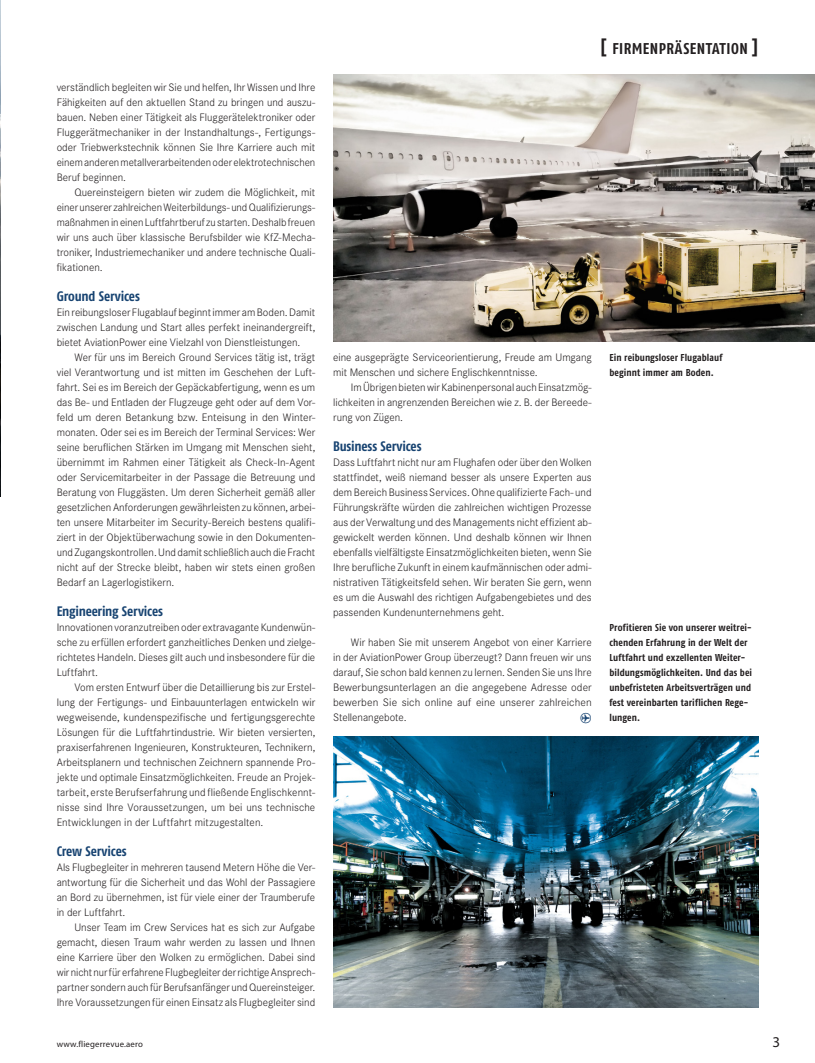
<style>
.page{position:relative;width:815px;height:1063px;background:#fff}
.page>*{position:absolute;margin:0;border:0;box-sizing:border-box;transform-origin:0 0}
.Headline{font:15.62px "Fago Co Bold Tf";letter-spacing:.025em;color:#231f20}
.t1{font:15px "Myriad Pro";color:#231f20}
.Grundtext_Initial{font:13.75px "Fago Co Bold Tf";letter-spacing:-.01em;color:#174371}
.Grundtext_Initial-2{font:300 11.25px/15px "Corporate S";color:#231f20;text-align:justify}
.Grundtext_Initial-3{font:11.25px "Transportation P01";color:#174371}
.BU{font:10px/15px "Fago Co Bold Tf";letter-spacing:.01em;color:#231f20}
.t2{font:8.75px "Myriad Pro";letter-spacing:.02em;color:#231f20}
.s1{font-size:18.75px}
</style>
<div class="page">
<img style="left:0;top:0;width:1px;height:496px">
<img style="left:333px;top:74px;width:482px;height:268px">
<img style="left:333px;top:736px;width:425px;height:271px">
<p class="Grundtext_Initial-2" style="left:57px;top:80px;width:260px">verständlich begleiten wir Sie und helfen, Ihr Wissen und Ihre Fähigkeiten auf den aktuellen Stand zu bringen und auszu&shy;bauen. Neben einer Tätigkeit als Fluggerätelektroniker oder Fluggerätmechaniker in der Instandhaltungs-, Fertigungs&shy;oder Triebwerkstechnik können Sie Ihre Karriere auch mit einem anderen metallverarbeitenden oder elektrotechnischen Beruf beginnen.</p>
<p class="Grundtext_Initial-2" style="left:57px;top:185px;width:260px;text-indent:18px">Quereinsteigern bieten wir zudem die Möglichkeit, mit einer unserer zahlreichen Weiterbildungs- und Qualifizierungs&shy;maßnahmen in einen Luftfahrtberuf zu starten. Deshalb freuen wir uns auch über klassische Berufsbilder wie KfZ-Mecha&shy;troniker, Industriemechaniker und andere technische Quali&shy;fikationen.</p>
<p class="Grundtext_Initial" style="left:57px;top:288px;width:85px">Ground Services</p>
<p class="Grundtext_Initial-2" style="left:57px;top:305px;width:260px">Ein reibungsloser Flugablauf beginnt immer am Boden. Damit zwischen Landung und Start alles perfekt ineinandergreift, bietet AviationPower eine Vielzahl von Dienstleistungen.</p>
<p class="Grundtext_Initial-2" style="left:57px;top:350px;width:260px;text-indent:18px">Wer für uns im Bereich Ground Services tätig ist, trägt viel Verantwortung und ist mitten im Geschehen der Luft&shy;fahrt. Sei es im Bereich der Gepäckabfertigung, wenn es um das Be- und Entladen der Flugzeuge geht oder auf dem Vor&shy;feld um deren Betankung bzw. Enteisung in den Winter&shy;monaten. Oder sei es im Bereich der Terminal Services: Wer seine beruflichen Stärken im Umgang mit Menschen sieht, übernimmt im Rahmen einer Tätigkeit als Check-In-Agent oder Servicemitarbeiter in der Passage die Betreuung und Beratung von Fluggästen. Um deren Sicherheit gemäß aller gesetzlichen Anforderungen gewährleisten zu können, arbei&shy;ten unsere Mitarbeiter im Security-Bereich bestens qualifi&shy;ziert in der Objektüberwachung sowie in den Dokumenten&shy;und Zugangskontrollen. Und damit schließlich auch die Fracht nicht auf der Strecke bleibt, haben wir stets einen großen Bedarf an Lagerlogistikern.</p>
<p class="Grundtext_Initial" style="left:57px;top:603px;width:108px">Engineering Services</p>
<p class="Grundtext_Initial-2" style="left:57px;top:620px;width:260px">Innovationen voranzutreiben oder extravagante Kundenwün&shy;sche zu erfüllen erfordert ganzheitliches Denken und zielge&shy;richtetes Handeln. Dieses gilt auch und insbesondere für die Luftfahrt.</p>
<p class="Grundtext_Initial-2" style="left:57px;top:680px;width:260px;text-indent:18px">Vom ersten Entwurf über die Detaillierung bis zur Erstel&shy;lung der Fertigungs- und Einbauunterlagen entwickeln wir wegweisende, kundenspezifische und fertigungsgerechte Lösungen für die Luftfahrtindustrie. Wir bieten versierten, praxiserfahrenen Ingenieuren, Konstrukteuren, Technikern, Arbeitsplanern und technischen Zeichnern spannende Pro&shy;jekte und optimale Einsatzmöglichkeiten. Freude an Projek&shy;tarbeit, erste Berufserfahrung und fließende Englischkennt&shy;nisse sind Ihre Voraussetzungen, um bei uns technische Entwicklungen in der Luftfahrt mitzugestalten.</p>
<p class="Grundtext_Initial" style="left:57px;top:843px;width:71px">Crew Services</p>
<p class="Grundtext_Initial-2" style="left:57px;top:860px;width:260px">Als Flugbegleiter in mehreren tausend Metern Höhe die Ver&shy;antwortung für die Sicherheit und das Wohl der Passagiere an Bord zu übernehmen, ist für viele einer der Traumberufe in der Luftfahrt.</p>
<p class="Grundtext_Initial-2" style="left:57px;top:920px;width:260px;text-indent:18px">Unser Team im Crew Services hat es sich zur Aufgabe gemacht, diesen Traum wahr werden zu lassen und Ihnen eine Karriere über den Wolken zu ermöglichen. Dabei sind wir nicht nur für erfahrene Flugbegleiter der richtige Ansprech&shy;partner sondern auch für Berufsanfänger und Quereinsteiger.<br>Ihre Voraussetzungen für einen Einsatz als Flugbegleiter sind</p>
<p class="Headline" style="left:600px;top:40px;width:159px"><span class="s1">[</span> FIRMENPRÄSENTATION <span class="s1">]</span></p>
<p class="Grundtext_Initial-2" style="left:333px;top:350px;width:260px">eine ausgeprägte Serviceorientierung, Freude am Umgang mit Menschen und sichere Englischkenntnisse.</p>
<p class="Grundtext_Initial-2" style="left:333px;top:380px;width:260px;text-indent:18px">Im Übrigen bieten wir Kabinenpersonal auch Einsatzmög&shy;lichkeiten in angrenzenden Bereichen wie z. B. der Bereede&shy;rung von Zügen.</p>
<p class="Grundtext_Initial" style="left:333px;top:438px;width:90px">Business Services</p>
<p class="Grundtext_Initial-2" style="left:333px;top:455px;width:260px">Dass Luftfahrt nicht nur am Flughafen oder über den Wolken stattfindet, weiß niemand besser als unsere Experten aus dem Bereich Business Services. Ohne qualifizierte Fach- und Führungskräfte würden die zahlreichen wichtigen Prozesse aus der Verwaltung und des Managements nicht effizient ab&shy;gewickelt werden können. Und deshalb können wir Ihnen ebenfalls vielfältigste Einsatzmöglichkeiten bieten, wenn Sie Ihre berufliche Zukunft in einem kaufmännischen oder admi&shy;nistrativen Tätigkeitsfeld sehen. Wir beraten Sie gern, wenn es um die Auswahl des richtigen Aufgabengebietes und des passenden Kundenunternehmens geht.</p>
<p class="Grundtext_Initial-2" style="left:333px;top:635px;width:260px;text-indent:18px">Wir haben Sie mit unserem Angebot von einer Karriere in der AviationPower Group überzeugt? Dann freuen wir uns darauf, Sie schon bald kennen zu lernen. Senden Sie uns Ihre Bewerbungsunterlagen an die angegebene Adresse oder bewerben Sie sich online auf eine unserer zahlreichen Stellenangebote.</p>
<p class="Grundtext_Initial-3" style="left:580px;top:711px;width:13px">^</p>
<p class="BU" style="left:609px;top:350px;width:115px">Ein reibungsloser Flugablauf beginnt immer am Boden.</p>
<p class="BU" style="left:609px;top:620px;width:144px">Profitieren Sie von unserer weitrei&shy;chenden Erfahrung in der Welt der<br>Luftfahrt und exzellenten Weiter&shy;bildungsmöglichkeiten. Und das bei unbefristeten Arbeitsverträgen und fest vereinbarten tariflichen Rege&shy;lungen.</p>
<p class="t2" style="left:57px;top:1038px;width:88px">www.fliegerrevue.aero</p>
<p class="t1" style="left:772px;top:1033px;width:9px">3</p>
</div>
